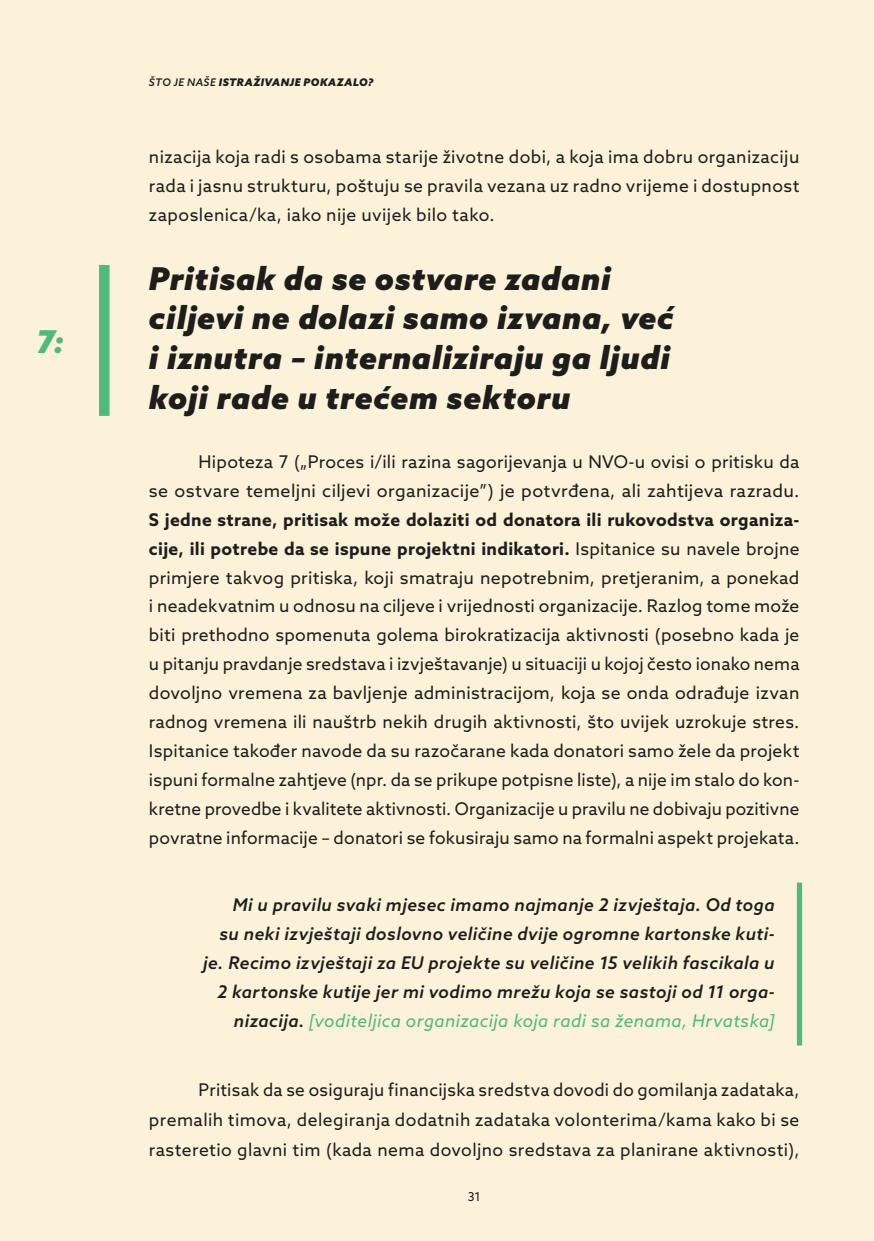
<style>
.page{position:relative;width:874px;height:1241px;background:#fff}
.page>*{position:absolute;margin:0;border:0;box-sizing:border-box;transform-origin:0 0}
.WYNIK_WIELKI{font:italic 900 31.5px/39.7px "Azo Sans";letter-spacing:.02em;color:#1d1d1b}
.WYNIK_WIELKI-2{font:italic 900 31.5px "Azo Sans";color:#4fba7a}
.t1{font:17.5px/28.9px "Azo Sans";letter-spacing:.025em;color:#1d1d1b;text-align:justify}
.quote{font:italic 500 17.5px/28.9px "Azo Sans";letter-spacing:.025em;color:#1d1d1b;text-align:right}
.t2{font:12.25px "Azo Sans";color:#1d1d1b}
.navigation_top{font:italic 900 10.5px "Azo Sans";letter-spacing:.05em;color:#1d1d1b}
.s1{font-weight:500}
.s2{font-weight:700}
.s3{font-weight:400;color:#4fba7a}
</style>
<div class="page">
<div style="left:0;top:0;width:873px;height:1240px;background:#fcf2d9"></div>
<div style="left:99px;top:265px;width:10px;height:151px;background:#4fba7a"></div>
<div style="left:796px;top:882px;width:5px;height:163px;background:#4fba7a"></div>
<p class="WYNIK_WIELKI-2" style="left:37px;top:320px;width:28px">7:</p>
<p class="navigation_top" style="left:149px;top:75px;width:226px"><span class="s1">ŠTO JE NAŠE</span> ISTRAŽIVANJE POKAZALO?</p>
<p class="t1" style="left:149px;top:142px;width:651px">nizacija koja radi s osobama starije životne dobi, a koja ima dobru organizaciju rada i jasnu strukturu, poštuju se pravila vezana uz radno vrijeme i dostupnost zaposlenica/ka, iako nije uvijek bilo tako.</p>
<p class="WYNIK_WIELKI" style="left:149px;top:258px;width:526px">Pritisak da se ostvare zadani ciljevi ne dolazi samo izvana, već i iznutra – internaliziraju ga ljudi koji rade u trećem sektoru</p>
<p class="t1" style="left:149px;top:447px;width:651px;text-indent:50px">Hipoteza 7 („Proces i/ili razina sagorijevanja u NVO-u ovisi o pritisku da se ostvare temeljni ciljevi organizacije”) je potvrđena, ali zahtijeva razradu.<br><span class="s2">S jedne strane, pritisak može dolaziti od donatora ili rukovodstva organiza&shy;cije, ili potrebe da se ispune projektni indikatori.</span> Ispitanice su navele brojne primjere takvog pritiska, koji smatraju nepotrebnim, pretjeranim, a ponekad i neadekvatnim u odnosu na ciljeve i vrijednosti organizacije. Razlog tome može biti prethodno spomenuta golema birokratizacija aktivnosti (posebno kada je u pitanju pravdanje sredstava i izvještavanje) u situaciji u kojoj često ionako nema dovoljno vremena za bavljenje administracijom, koja se onda odrađuje izvan radnog vremena ili nauštrb nekih drugih aktivnosti, što uvijek uzrokuje stres.<br>Ispitanice također navode da su razočarane kada donatori samo žele da projekt ispuni formalne zahtjeve (npr. da se prikupe potpisne liste), a nije im stalo do kon&shy;kretne provedbe i kvalitete aktivnosti. Organizacije u pravilu ne dobivaju pozitivne povratne informacije – donatori se fokusiraju samo na formalni aspekt projekata.</p>
<p class="quote" style="left:203px;top:890px;width:572px">Mi u pravilu svaki mjesec imamo najmanje 2 izvještaja. Od toga<br>su neki izvještaji doslovno veličine dvije ogromne kartonske kuti&shy;je. Recimo izvještaji za EU projekte su veličine 15 velikih fascikala u 2 kartonske kutije jer mi vodimo mrežu koja se sastoji od 11 orga&shy;nizacija. <span class="s3">[voditeljica organizacija koja radi sa ženama, Hrvatska]</span></p>
<p class="t1" style="left:149px;top:1074px;width:651px;line-height:29.8px;text-indent:50px">Pritisak da se osiguraju financijska sredstva dovodi do gomilanja zadataka, premalih timova, delegiranja dodatnih zadataka volonterima/kama kako bi se rasteretio glavni tim (kada nema dovoljno sredstava za planirane aktivnosti),</p>
<p class="t2" style="left:467px;top:1188px;width:15px">31</p>
</div>
